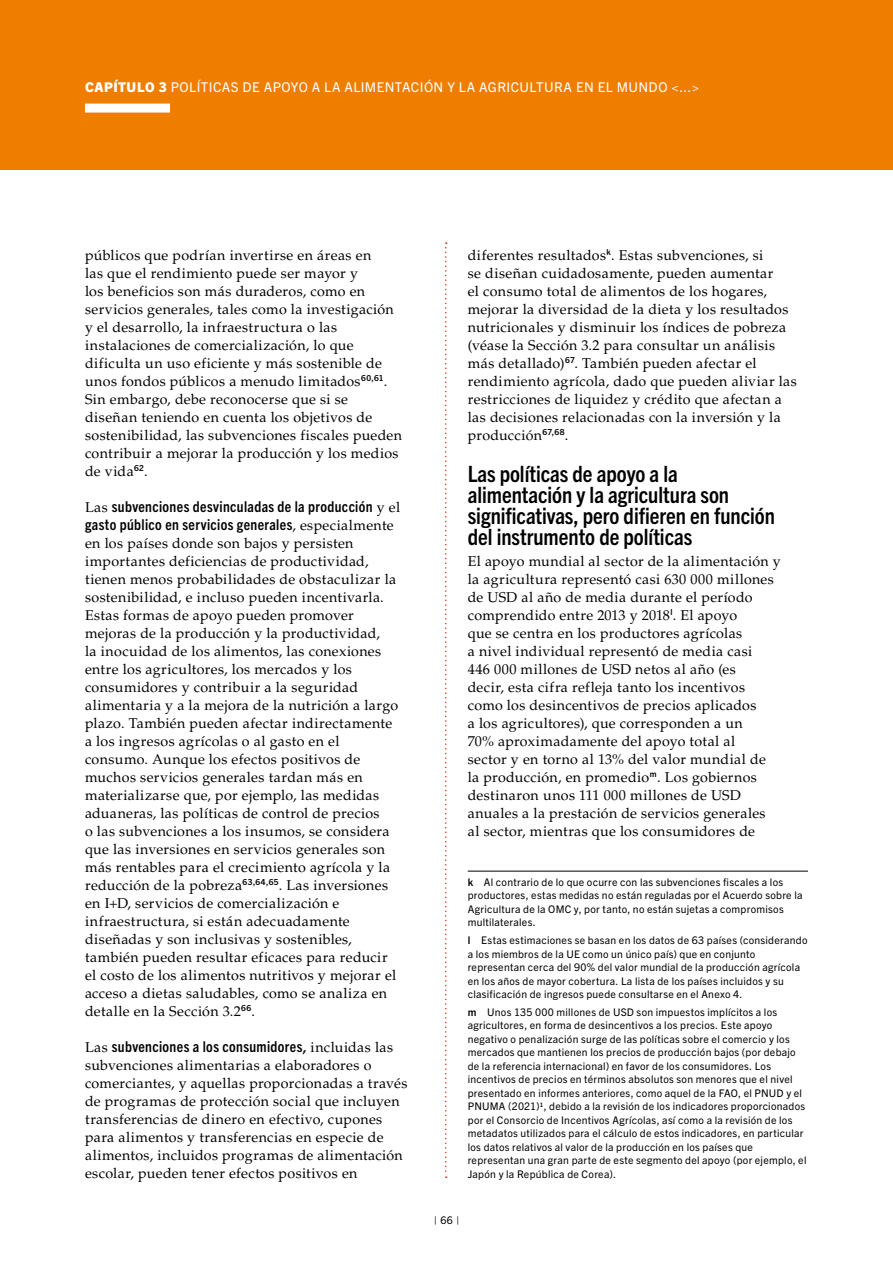
<style>
.page{position:relative;width:893px;height:1263px;background:#fff}
.page>*{position:absolute;margin:0;border:0;box-sizing:border-box;transform-origin:0 0}
.t1{font:700 condensed 22.5px/21px "Trade Gothic Next LT Pro";color:#000}
.t2{font:700 condensed 15px/18px "Trade Gothic Next LT Pro";letter-spacing:.025em;color:#000}
.t3{font:14.25px/18px "Palatino LT Std";letter-spacing:.02em;color:#000}
.t4{font:13.5px "Trade Gothic Next LT Pro";letter-spacing:.03em;color:#fff}
.t5{font:10.5px/13.5px "Trade Gothic Next LT Pro";letter-spacing:.025em;color:#000}
.s1{font-weight:800}
.s2{font-family:"Palatino LT Std";font-weight:400;font-stretch:normal;font-size:14.25px}
.s3{font-family:"Palatino LT Std";font-stretch:normal;font-size:14.25px}
.s4{font-weight:700}
</style>
<div class="page">
<div style="left:0;top:0;width:893px;height:170px;background:#ef7d00"></div>
<div style="left:85px;top:104px;width:85px;height:9px;background:#fff"></div>
<svg style="left:445px;top:242px;width:2px;height:936px"></svg>
<hr style="left:468px;top:871px;width:340px;height:1px;background:#000">
<p class="t4" style="left:85px;top:78px;width:616px"><span class="s1">CAPÍTULO 3</span> POLÍTICAS DE APOYO A LA ALIMENTACIÓN Y LA AGRICULTURA EN EL MUNDO &lt;...&gt;</p>
<p class="t3" style="left:85px;top:246px;width:319px">públicos que podrían invertirse en áreas en<br>las que el rendimiento puede ser mayor y<br>los beneficios son más duraderos, como en servicios generales, tales como la investigación y el desarrollo, la infraestructura o las instalaciones de comercialización, lo que dificulta un uso eficiente y más sostenible de unos fondos públicos a menudo limitados<sup>60,61</sup>.<br>Sin embargo, debe reconocerse que si se diseñan teniendo en cuenta los objetivos de sostenibilidad, las subvenciones fiscales pueden contribuir a mejorar la producción y los medios de vida<sup>62</sup>.</p>
<p class="t2" style="left:85px;top:496px;width:317px"><span class="s2">Las</span> subvenciones desvinculadas de la producción <span class="s2">y el </span>gasto público en servicios generales<span class="s2">, especialmente</span></p>
<p class="t3" style="left:85px;top:534px;width:315px">en los países donde son bajos y persisten importantes deficiencias de productividad, tienen menos probabilidades de obstaculizar la sostenibilidad, e incluso pueden incentivarla.<br>Estas formas de apoyo pueden promover mejoras de la producción y la productividad,<br>la inocuidad de los alimentos, las conexiones entre los agricultores, los mercados y los consumidores y contribuir a la seguridad alimentaria y a la mejora de la nutrición a largo plazo. También pueden afectar indirectamente a los ingresos agrícolas o al gasto en el consumo. Aunque los efectos positivos de muchos servicios generales tardan más en materializarse que, por ejemplo, las medidas aduaneras, las políticas de control de precios<br>o las subvenciones a los insumos, se considera que las inversiones en servicios generales son más rentables para el crecimiento agrícola y la reducción de la pobreza<sup>63,64,65</sup>. Las inversiones en I+D, servicios de comercialización e infraestructura, si están adecuadamente diseñadas y son inclusivas y sostenibles, también pueden resultar eficaces para reducir el costo de los alimentos nutritivos y mejorar el acceso a dietas saludables, como se analiza en detalle en la Sección 3.2<sup>66</sup>.</p>
<p class="t2" style="left:85px;top:1036px;width:310px"><span class="s2">Las</span> subvenciones a los consumidores<span class="s3">,</span> <span class="s2">incluidas las</span></p>
<p class="t3" style="left:85px;top:1056px;width:324px">subvenciones alimentarias a elaboradores o comerciantes, y aquellas proporcionadas a través de programas de protección social que incluyen transferencias de dinero en efectivo, cupones para alimentos y transferencias en especie de alimentos, incluidos programas de alimentación escolar, pueden tener efectos positivos en</p>
<p class="t3" style="left:468px;top:246px;width:331px">diferentes resultados<sup>k</sup>. Estas subvenciones, si<br>se diseñan cuidadosamente, pueden aumentar<br>el consumo total de alimentos de los hogares, mejorar la diversidad de la dieta y los resultados nutricionales y disminuir los índices de pobreza (véase la Sección 3.2 para consultar un análisis más detallado)<sup>67</sup>. También pueden afectar el rendimiento agrícola, dado que pueden aliviar las restricciones de liquidez y crédito que afectan a las decisiones relacionadas con la inversión y la producción<sup>67,68</sup>.</p>
<h1 class="t1" style="left:468px;top:462px;width:309px">Las políticas de apoyo a la alimentación y la agricultura son significativas, pero difieren en función del instrumento de políticas</h1>
<p class="t3" style="left:468px;top:552px;width:314px">El apoyo mundial al sector de la alimentación y la agricultura representó casi 630 000 millones de USD al año de media durante el período comprendido entre 2013 y 2018<sup>l</sup>. El apoyo<br>que se centra en los productores agrícolas<br>a nivel individual representó de media casi<br>446 000 millones de USD netos al año (es<br>decir, esta cifra refleja tanto los incentivos como los desincentivos de precios aplicados<br>a los agricultores), que corresponden a un<br>70% aproximadamente del apoyo total al<br>sector y en torno al 13% del valor mundial de la producción, en promedio<sup>m</sup>. Los gobiernos destinaron unos 111 000 millones de USD anuales a la prestación de servicios generales al sector, mientras que los consumidores de</p>
<p class="t5" style="left:468px;top:875px;width:336px"><span class="s4">k</span> Al contrario de lo que ocurre con las subvenciones fiscales a los productores, estas medidas no están reguladas por el Acuerdo sobre la Agricultura de la OMC y, por tanto, no están sujetas a compromisos multilaterales.</p>
<p class="t5" style="left:468px;top:933px;width:341px"><span class="s4">l</span> Estas estimaciones se basan en los datos de 63 países (considerando a los miembros de la UE como un único país) que en conjunto representan cerca del 90% del valor mundial de la producción agrícola en los años de mayor cobertura. La lista de los países incluidos y su clasificación de ingresos puede consultarse en el Anexo 4.</p>
<p class="t5" style="left:468px;top:1005px;width:340px"><span class="s4">m</span> Unos 135 000 millones de USD son impuestos implícitos a los agricultores, en forma de desincentivos a los precios. Este apoyo negativo o penalización surge de las políticas sobre el comercio y los mercados que mantienen los precios de producción bajos (por debajo de la referencia internacional) en favor de los consumidores. Los incentivos de precios en términos absolutos son menores que el nivel presentado en informes anteriores, como aquel de la FAO, el PNUD y el PNUMA (2021)<sup>1</sup>, debido a la revisión de los indicadores proporcionados por el Consorcio de Incentivos Agrícolas, así como a la revisión de los metadatos utilizados para el cálculo de estos indicadores, en particular los datos relativos al valor de la producción en los países que representan una gran parte de este segmento del apoyo (por ejemplo, el Japón y la República de Corea).</p>
<p class="t5" style="left:434px;top:1213px;width:27px">| 66 |</p>
</div>
